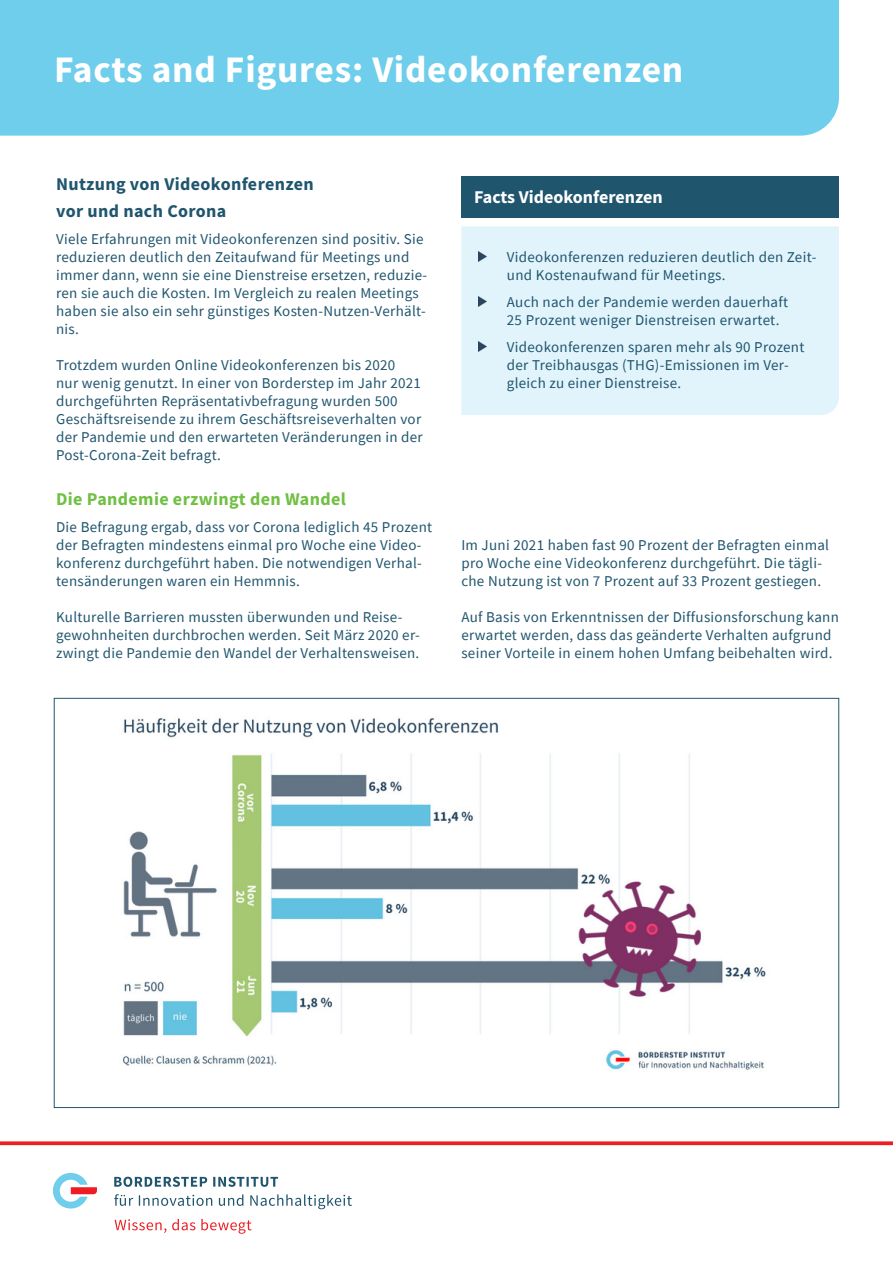
<style>
.page{position:relative;width:893px;height:1263px;background:#fff}
.page>*{position:absolute;margin:0;border:0;box-sizing:border-box;transform-origin:0 0}
.Titel{font:700 37.5px "Source Sans Pro";letter-spacing:.02em;color:#fff}
.t1{font:700 18px/27px "Source Sans Pro";letter-spacing:.02em;color:#20556e}
.t2{font:700 18px "Source Sans Pro";letter-spacing:.02em;color:#71bf44}
.Diagramm-Headline{font:700 18px "Source Sans Pro";color:#fff}
.Text{font:15px/18px "Source Sans Pro";letter-spacing:.02em;color:#20556e}
</style>
<div class="page">
<svg style="left:115px;top:1219px;width:136px;height:15px"></svg>
<svg style="left:114px;top:1194px;width:238px;height:15px"></svg>
<svg style="left:114px;top:1177px;width:164px;height:10px"></svg>
<svg style="left:53px;top:1173px;width:44px;height:35px"></svg>
<svg style="left:0;top:1141px;width:893px;height:4px;background:#ef3338"></svg>
<div style="left:0;top:0;width:839px;height:136px;background:#6eceeb"></div>
<img style="left:121px;top:718px;width:645px;height:352px">
<div style="left:461px;top:176px;width:377px;height:42px;background:#20556e"></div>
<div style="left:461px;top:226px;width:378px;height:189px;background:#e1f4fc"></div>
<svg style="left:478px;top:252px;width:9px;height:10px"></svg>
<svg style="left:478px;top:297px;width:9px;height:10px"></svg>
<svg style="left:478px;top:342px;width:9px;height:10px"></svg>
<p class="Titel" style="left:54px;top:44px;width:631px">Facts and Figures: Videokonferenzen</p>
<h2 class="t1" style="left:56px;top:170px;width:259px">Nutzung von Videokonferenzen vor und nach Corona</h2>
<p class="Text" style="left:56px;top:230px;width:373px">Viele Erfahrungen mit Videokonferenzen sind positiv. Sie reduzieren deutlich den Zeitaufwand für Meetings und immer dann, wenn sie eine Dienstreise ersetzen, reduzie&shy;ren sie auch die Kosten. Im Vergleich zu realen Meetings haben sie also ein sehr günstiges Kosten-Nutzen-Verhält&shy;nis.</p>
<p class="Text" style="left:56px;top:356px;width:368px">Trotzdem wurden Online Videokonferenzen bis 2020<br>nur wenig genutzt. In einer von Borderstep im Jahr 2021 durchgeführten Repräsentativbefragung wurden 500<br>Geschäftsreisende zu ihrem Geschäftsreiseverhalten vor der Pandemie und den erwarteten Veränderungen in der Post-Corona-Zeit befragt.</p>
<h2 class="t2" style="left:56px;top:486px;width:291px">Die Pandemie erzwingt den Wandel</h2>
<p class="Text" style="left:56px;top:518px;width:378px">Die Befragung ergab, dass vor Corona lediglich 45 Prozent der Befragten mindestens einmal pro Woche eine Video&shy;konferenz durchgeführt haben. Die notwendigen Verhal&shy;tensänderungen waren ein Hemmnis.</p>
<p class="Text" style="left:56px;top:608px;width:365px">Kulturelle Barrieren mussten überwunden und Reise&shy;gewohnheiten durchbrochen werden. Seit März 2020 er&shy;zwingt die Pandemie den Wandel der Verhaltensweisen.</p>
<p class="Diagramm-Headline" style="left:474px;top:184px;width:190px">Facts Videokonferenzen</p>
<p class="Text" style="left:507px;top:248px;width:311px">Videokonferenzen reduzieren deutlich den Zeit&shy;und Kostenaufwand für Meetings.</p>
<p class="Text" style="left:507px;top:293px;width:283px">Auch nach der Pandemie werden dauerhaft<br>25 Prozent weniger Dienstreisen erwartet.</p>
<p class="Text" style="left:507px;top:338px;width:299px">Videokonferenzen sparen mehr als 90 Prozent der Treibhausgas (THG)-Emissionen im Ver&shy;gleich zu einer Dienstreise.</p>
<p class="Text" style="left:461px;top:536px;width:369px">Im Juni 2021 haben fast 90 Prozent der Befragten einmal pro Woche eine Videokonferenz durchgeführt. Die tägli&shy;che Nutzung ist von 7 Prozent auf 33 Prozent gestiegen.</p>
<p class="Text" style="left:461px;top:608px;width:379px">Auf Basis von Erkenntnissen der Diffusionsforschung kann erwartet werden, dass das geänderte Verhalten aufgrund seiner Vorteile in einem hohen Umfang beibehalten wird.</p>
</div>
